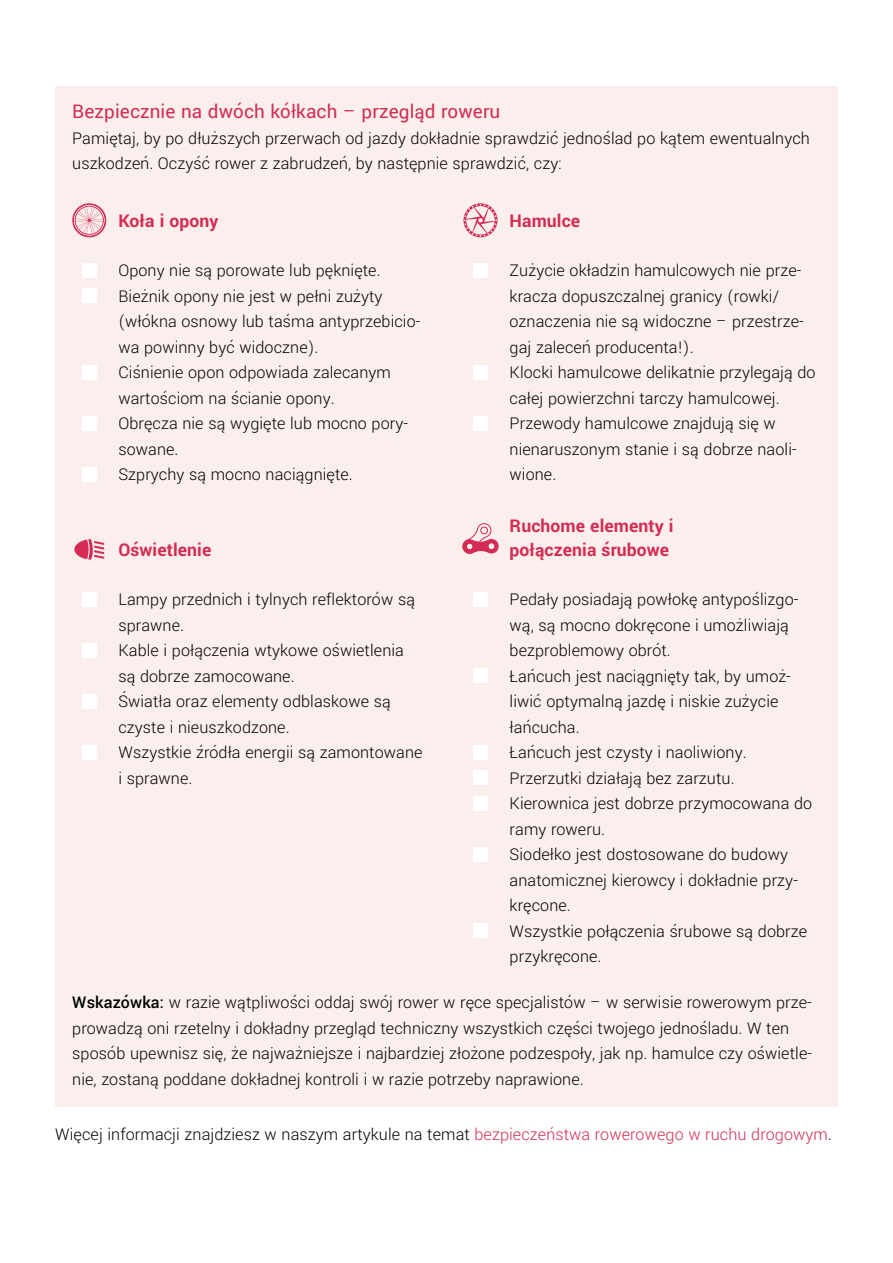
<style>
.page{position:relative;width:893px;height:1263px;background:#fff}
.page>*{position:absolute;margin:0;border:0;box-sizing:border-box;transform-origin:0 0}
.t1{font:21px "Yantramanav";letter-spacing:.005em;color:#d32c53}
.t2{font:700 19.5px/24px "Yantramanav";letter-spacing:.005em;color:#d32c53}
.t3{font:300 18px/25.5px "Yantramanav";letter-spacing:.005em;color:#000}
.s1{font-weight:500}
.s2{color:#d32c53}
</style>
<div class="page">
<div style="left:55px;top:86px;width:783px;height:1020px;background:#faefed"></div>
<svg style="left:72px;top:203px;width:35px;height:35px"></svg>
<svg style="left:74px;top:539px;width:30px;height:21px"></svg>
<svg style="left:463px;top:523px;width:36px;height:31px"></svg>
<svg style="left:463px;top:203px;width:34px;height:34px"></svg>
<div style="left:82px;top:263px;width:15px;height:15px;background:#fff"></div>
<div style="left:82px;top:592px;width:15px;height:15px;background:#fff"></div>
<div style="left:473px;top:592px;width:15px;height:15px;background:#fff"></div>
<div style="left:473px;top:263px;width:15px;height:15px;background:#fff"></div>
<div style="left:82px;top:288px;width:15px;height:15px;background:#fff"></div>
<div style="left:82px;top:365px;width:15px;height:15px;background:#fff"></div>
<div style="left:82px;top:694px;width:15px;height:15px;background:#fff"></div>
<div style="left:82px;top:643px;width:15px;height:15px;background:#fff"></div>
<div style="left:473px;top:668px;width:15px;height:15px;background:#fff"></div>
<div style="left:473px;top:745px;width:15px;height:15px;background:#fff"></div>
<div style="left:473px;top:796px;width:15px;height:15px;background:#fff"></div>
<div style="left:473px;top:847px;width:15px;height:15px;background:#fff"></div>
<div style="left:473px;top:923px;width:15px;height:15px;background:#fff"></div>
<div style="left:473px;top:365px;width:15px;height:15px;background:#fff"></div>
<div style="left:82px;top:416px;width:15px;height:15px;background:#fff"></div>
<div style="left:82px;top:745px;width:15px;height:15px;background:#fff"></div>
<div style="left:473px;top:770px;width:15px;height:15px;background:#fff"></div>
<div style="left:473px;top:416px;width:15px;height:15px;background:#fff"></div>
<div style="left:82px;top:467px;width:15px;height:15px;background:#fff"></div>
<p class="t1" style="left:72px;top:99px;width:430px">Bezpiecznie na dwóch kółkach – przegląd roweru</p>
<p class="t3" style="left:72px;top:126px;width:739px">Pamiętaj, by po dłuższych przerwach od jazdy dokładnie sprawdzić jednoślad po kątem ewentualnych uszkodzeń. Oczyść rower z zabrudzeń, by następnie sprawdzić, czy:</p>
<p class="t2" style="left:118px;top:209px;width:102px">Koła i opony</p>
<p class="t3" style="left:118px;top:258px;width:304px">Opony nie są porowate lub pęknięte.<br>Bieżnik opony nie jest w pełni zużyty (włókna osnowy lub taśma antyprzebicio&shy;wa powinny być widoczne).<br>Ciśnienie opon odpowiada zalecanym wartościom na ścianie opony.<br>Obręcza nie są wygięte lub mocno pory&shy;sowane.<br>Szprychy są mocno naciągnięte.</p>
<p class="t2" style="left:118px;top:538px;width:94px">Oświetlenie</p>
<p class="t2" style="left:510px;top:209px;width:72px">Hamulce</p>
<p class="t3" style="left:510px;top:258px;width:307px">Zużycie okładzin hamulcowych nie prze&shy;kracza dopuszczalnej granicy (rowki/ oznaczenia nie są widoczne – przestrze&shy;gaj zaleceń producenta!).<br>Klocki hamulcowe delikatnie przylegają do całej powierzchni tarczy hamulcowej.<br>Przewody hamulcowe znajdują się w nienaruszonym stanie i są dobrze naoli&shy;wione.</p>
<p class="t2" style="left:510px;top:515px;width:165px">Ruchome elementy i połączenia śrubowe</p>
<p class="t3" style="left:118px;top:587px;width:306px">Lampy przednich i tylnych reflektorów są sprawne.<br>Kable i połączenia wtykowe oświetlenia są dobrze zamocowane.<br>Światła oraz elementy odblaskowe są czyste i nieuszkodzone.<br>Wszystkie źródła energii są zamontowane i sprawne.</p>
<p class="t3" style="left:510px;top:587px;width:304px">Pedały posiadają powłokę antypoślizgo&shy;wą, są mocno dokręcone i umożliwiają bezproblemowy obrót.<br>Łańcuch jest naciągnięty tak, by umoż&shy;liwić optymalną jazdę i niskie zużycie łańcucha.<br>Łańcuch jest czysty i naoliwiony.<br>Przerzutki działają bez zarzutu.<br>Kierownica jest dobrze przymocowana do ramy roweru.<br>Siodełko jest dostosowane do budowy anatomicznej kierowcy i dokładnie przy&shy;kręcone.<br>Wszystkie połączenia śrubowe są dobrze przykręcone.</p>
<p class="t3" style="left:72px;top:990px;width:741px"><span class="s1">Wskazówka:</span> w razie wątpliwości oddaj swój rower w ręce specjalistów – w serwisie rowerowym prze&shy;prowadzą oni rzetelny i dokładny przegląd techniczny wszystkich części twojego jednośladu. W ten sposób upewnisz się, że najważniejsze i najbardziej złożone podzespoły, jak np. hamulce czy oświetle&shy;nie, zostaną poddane dokładnej kontroli i w razie potrzeby naprawione.</p>
<p class="t3" style="left:55px;top:1121px;width:778px">Więcej informacji znajdziesz w naszym artykule na temat <span class="s2">bezpieczeństwa rowerowego w ruchu drogowym</span>.</p>
</div>
